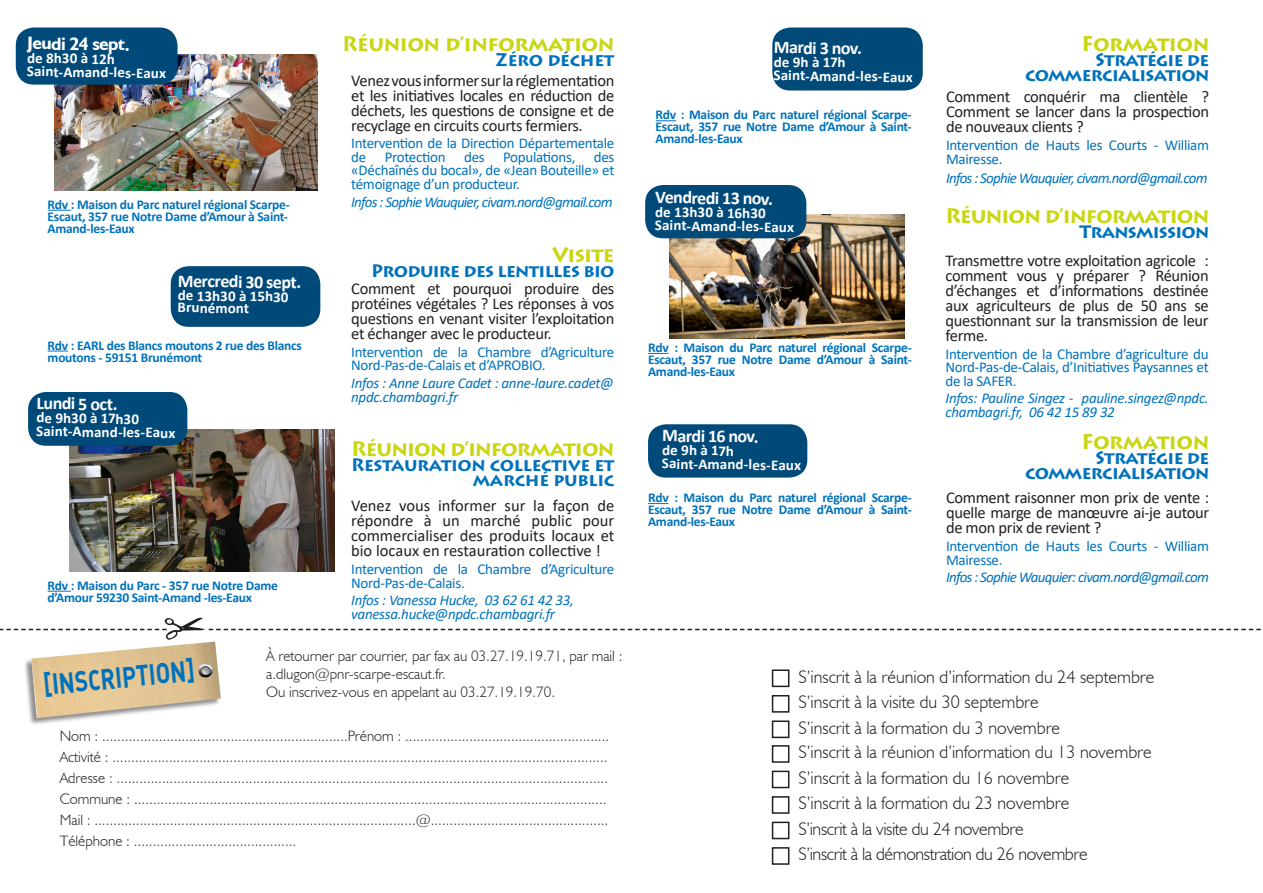
<style>
.page{position:relative;width:1263px;height:893px;background:#fff}
.page>*{position:absolute;margin:0;border:0;box-sizing:border-box;transform-origin:0 0}
.t1{font:700 28.65px "DIN Alternate";color:#0072bc;scale:.79 1}
.t2{font:700 21px "Lithos Pro";letter-spacing:-.04em;color:#c9d612}
.t3{font:700 21px "Lithos Pro";letter-spacing:-.02em;color:#c9d612}
.t4{font:300 18px "Humanist 521 BT";color:#231f20}
.t5{font:700 18px/15px "Lithos Pro";letter-spacing:-.04em;color:#0072bc;text-align:right}
.t6{font:300 18px "Humanist 521 BT";letter-spacing:-.02em;color:#231f20}
.t7{font:700 18px "Calibri";color:#fff}
.t8{font:700 18px/15px "Lithos Pro";letter-spacing:-.02em;color:#0072bc;text-align:right}
.t9{font:700 18px "Humanist 521 BT";color:#fff}
.t10{font:16.5px/15px "Calibri";letter-spacing:-.02em;color:#231f20;text-align:justify}
.t11{font:300 15px/21px "Humanist 521 BT";color:#231f20}
.t12{font:15px/13.5px "Calibri";letter-spacing:-.02em;color:#0072bc}
.t13{font:italic 15px/13.5px "Calibri";letter-spacing:-.02em;color:#0072bc}
.t14{font:700 15px "Calibri";color:#fff}
.t15{font:italic 15px "Calibri";letter-spacing:-.05em;color:#0072bc}
.t16{font:700 13.5px/12px "Calibri";letter-spacing:-.02em;color:#0072bc}
</style>
<div class="page">
<img style="left:70px;top:429px;width:264px;height:142px">
<div style="left:23px;top:641px;width:198px;height:85px;background:#231f20;opacity:.5"></div>
<div style="left:772px;top:720px;width:17px;height:18px;border:2px solid #231f20"></div>
<div style="left:772px;top:745px;width:17px;height:18px;border:2px solid #231f20"></div>
<div style="left:772px;top:771px;width:17px;height:17px;border:2px solid #231f20"></div>
<div style="left:772px;top:796px;width:17px;height:18px;border:2px solid #231f20"></div>
<div style="left:772px;top:822px;width:17px;height:17px;border:2px solid #231f20"></div>
<div style="left:772px;top:847px;width:17px;height:18px;border:2px solid #231f20"></div>
<svg style="left:0;top:618px;width:1261px;height:100px"></svg>
<img style="left:54px;top:54px;width:263px;height:136px">
<img style="left:670px;top:215px;width:235px;height:123px">
<div style="left:16px;top:28px;width:162px;height:57px;background:#004a7a;border-radius:18px"></div>
<div style="left:28px;top:392px;width:159px;height:54px;background:#004a7a;border-radius:18px"></div>
<div style="left:772px;top:28px;width:151px;height:63px;background:#004a7a;border-radius:18px"></div>
<svg style="left:48px;top:210px;width:23px;height:1px"></svg>
<svg style="left:48px;top:351px;width:20px;height:1px"></svg>
<svg style="left:48px;top:591px;width:23px;height:1px"></svg>
<svg style="left:656px;top:120px;width:20px;height:1px"></svg>
<div style="left:645px;top:185px;width:161px;height:53px;background:#004a7a;border-radius:18px"></div>
<svg style="left:648px;top:353px;width:20px;height:1px"></svg>
<div style="left:171px;top:266px;width:149px;height:61px;background:#004a7a;border-radius:18px"></div>
<div style="left:648px;top:424px;width:159px;height:54px;background:#004a7a;border-radius:18px"></div>
<svg style="left:648px;top:503px;width:20px;height:1px"></svg>
<p class="t9" style="left:28px;top:32px;width:104px;rotate:1deg">Jeudi 24 sept.</p>
<p class="t14" style="left:27px;top:47px;width:89px;rotate:1deg">de 8h30 à 12h</p>
<p class="t14" style="left:27px;top:60px;width:141px;rotate:1deg">Saint-Amand-les-Eaux</p>
<p class="t16" style="left:48px;top:198px;width:244px">Rdv : Maison du Parc naturel régional Scarpe-<br>Escaut, 357 rue Notre Dame d’Amour à Saint-<br>Amand-les-Eaux</p>
<p class="t7" style="left:178px;top:268px;width:125px;rotate:1deg">Mercredi 30 sept.</p>
<p class="t14" style="left:178px;top:284px;width:112px;rotate:1deg">de 13h30 à 15h30</p>
<p class="t14" style="left:178px;top:297px;width:73px;rotate:1deg">Brunémont</p>
<p class="t16" style="left:48px;top:339px;width:256px">Rdv : EARL des Blancs moutons 2 rue des Blancs moutons - 59151 Brunémont</p>
<p class="t7" style="left:37px;top:390px;width:82px;rotate:1deg">Lundi 5 oct.</p>
<p class="t14" style="left:37px;top:407px;width:104px;rotate:1deg">de 9h30 à 17h30</p>
<p class="t14" style="left:36px;top:420px;width:141px;rotate:1deg">Saint-Amand-les-Eaux</p>
<p class="t16" style="left:48px;top:579px;width:232px">Rdv : Maison du Parc - 357 rue Notre Dame d’Amour 59230 Saint-Amand -les-Eaux</p>
<p class="t3" style="left:342px;top:31px;width:274px">Réunion d’information</p>
<p class="t8" style="left:495px;top:52px;width:121px">Zéro déchet</p>
<p class="t10" style="left:351px;top:72px;width:265px">Venez vous informer sur la réglementation et les initiatives locales en réduction de déchets, les questions de consigne et de recyclage en circuits courts fermiers.</p>
<p class="t12" style="left:351px;top:136px;width:265px;text-align:justify">Intervention de la Direction Départementale de Protection des Populations, des «Déchaînés du bocal», de «Jean Bouteille» et témoignage d’un producteur.</p>
<p class="t15" style="left:351px;top:191px;width:263px">Infos : Sophie Wauquier, civam.nord@gmail.com</p>
<p class="t2" style="left:552px;top:242px;width:64px">Visite</p>
<p class="t5" style="left:371px;top:263px;width:245px">Produire des lentilles bio</p>
<p class="t10" style="left:351px;top:281px;width:265px">Comment et pourquoi produire des protéines végétales ? Les réponses à vos questions en venant visiter l’exploitation et échanger avec le producteur.</p>
<p class="t12" style="left:351px;top:345px;width:265px">Intervention de la Chambre d’Agriculture<br>Nord-Pas-de-Calais et d’APROBIO.</p>
<p class="t13" style="left:351px;top:376px;width:264px">Infos : Anne Laure Cadet : anne-laure.cadet@ npdc.chambagri.fr</p>
<p class="t2" style="left:351px;top:436px;width:265px">Réunion d’information</p>
<p class="t8" style="left:351px;top:457px;width:265px">Restauration collective et marché public</p>
<p class="t10" style="left:351px;top:498px;width:265px">Venez vous informer sur la façon de répondre à un marché public pour commercialiser des produits locaux et bio locaux en restauration collective !</p>
<p class="t12" style="left:351px;top:562px;width:265px">Intervention de la Chambre d’Agriculture<br>Nord-Pas-de-Calais.</p>
<p class="t13" style="left:351px;top:593px;width:224px">Infos : Vanessa Hucke, 03 62 61 42 33, vanessa.hucke@npdc.chambagri.fr</p>
<p class="t1" style="left:42px;top:667px;width:194px;rotate:-6deg">[INSCRIPTION]</p>
<p class="t11" style="left:266px;top:646px;width:358px;line-height:18px">À retourner par courrier, par fax au 03.27.19.19.71, par mail : a.dlugon@pnr-scarpe-escaut.fr.</p>
<p class="t11" style="left:266px;top:681px;width:291px">Ou inscrivez-vous en appelant au 03.27.19.19.70.</p>
<p class="t11" style="left:60px;top:725px;width:551px">Nom : .................................................................Prénom : ......................................................</p>
<p class="t11" style="left:60px;top:746px;width:550px">Activité : ...................................................................................................................................<br>Adresse : ..................................................................................................................................</p>
<p class="t11" style="left:60px;top:788px;width:548px">Commune : .............................................................................................................................</p>
<p class="t11" style="left:60px;top:809px;width:550px">Mail : .....................................................................................@...............................................</p>
<p class="t11" style="left:60px;top:830px;width:238px">Téléphone : ...........................................</p>
<p class="t7" style="left:774px;top:34px;width:90px;rotate:1deg">Mardi 3 nov.</p>
<p class="t14" style="left:774px;top:51px;width:73px;rotate:1deg">de 9h à 17h</p>
<p class="t14" style="left:774px;top:64px;width:141px;rotate:1deg">Saint-Amand-les-Eaux</p>
<p class="t16" style="left:656px;top:109px;width:258px;text-align:justify">Rdv : Maison du Parc naturel régional Scarpe-Escaut, 357 rue Notre Dame d’Amour à Saint-Amand-les-Eaux</p>
<p class="t7" style="left:656px;top:184px;width:119px;rotate:1deg">Vendredi 13 nov.</p>
<p class="t14" style="left:655px;top:201px;width:112px;rotate:1deg">de 13h30 à 16h30</p>
<p class="t14" style="left:655px;top:214px;width:141px;rotate:1deg">Saint-Amand-les-Eaux</p>
<p class="t16" style="left:648px;top:341px;width:265px;text-align:justify">Rdv : Maison du Parc naturel régional Scarpe-Escaut, 357 rue Notre Dame d’Amour à Saint-Amand-les-Eaux</p>
<p class="t7" style="left:663px;top:422px;width:98px;rotate:1deg">Mardi 16 nov.</p>
<p class="t14" style="left:662px;top:439px;width:73px;rotate:1deg">de 9h à 17h</p>
<p class="t14" style="left:662px;top:452px;width:141px;rotate:1deg">Saint-Amand-les-Eaux</p>
<p class="t16" style="left:648px;top:491px;width:265px;text-align:justify">Rdv : Maison du Parc naturel régional Scarpe-Escaut, 357 rue Notre Dame d’Amour à Saint-Amand-les-Eaux</p>
<p class="t3" style="left:1081px;top:31px;width:129px">Formation</p>
<p class="t5" style="left:1025px;top:52px;width:185px">Stratégie de commercialisation</p>
<p class="t10" style="left:946px;top:89px;width:265px">Comment conquérir ma clientèle ?<br>Comment se lancer dans la prospection de nouveaux clients ?</p>
<p class="t12" style="left:946px;top:138px;width:265px">Intervention de Hauts les Courts - William<br>Mairesse.</p>
<p class="t15" style="left:946px;top:167px;width:263px">Infos : Sophie Wauquier, civam.nord@gmail.com</p>
<p class="t2" style="left:945px;top:203px;width:265px">Réunion d’information</p>
<p class="t5" style="left:1079px;top:224px;width:131px">Transmission</p>
<p class="t10" style="left:945px;top:252px;width:265px">Transmettre votre exploitation agricole : comment vous y préparer ? Réunion d’échanges et d’informations destinée aux agriculteurs de plus de 50 ans se questionnant sur la transmission de leur ferme.</p>
<p class="t12" style="left:945px;top:347px;width:265px;text-align:justify">Intervention de la Chambre d’agriculture du Nord-Pas-de-Calais, d’Initiatives Paysannes et de la SAFER.</p>
<p class="t13" style="left:945px;top:391px;width:265px">Infos: Pauline Singez - pauline.singez@npdc. chambagri.fr, 06 42 15 89 32</p>
<p class="t3" style="left:1081px;top:429px;width:129px">Formation</p>
<p class="t5" style="left:1025px;top:451px;width:185px">Stratégie de commercialisation</p>
<p class="t10" style="left:946px;top:490px;width:265px">Comment raisonner mon prix de vente : quelle marge de manœuvre ai-je autour de mon prix de revient ?</p>
<p class="t12" style="left:946px;top:539px;width:265px">Intervention de Hauts les Courts - William<br>Mairesse.</p>
<p class="t15" style="left:946px;top:567px;width:264px">Infos : Sophie Wauquier: civam.nord@gmail.com</p>
<p class="t4" style="left:798px;top:665px;width:357px">S’inscrit à la réunion d’information du 24 septembre</p>
<p class="t4" style="left:798px;top:691px;width:242px">S’inscrit à la visite du 30 septembre</p>
<p class="t4" style="left:798px;top:716px;width:263px">S’inscrit à la formation du 3 novembre</p>
<p class="t4" style="left:798px;top:741px;width:355px">S’inscrit à la réunion d’information du 13 novembre</p>
<p class="t4" style="left:798px;top:767px;width:272px">S’inscrit à la formation du 16 novembre</p>
<p class="t4" style="left:798px;top:792px;width:272px">S’inscrit à la formation du 23 novembre</p>
<p class="t6" style="left:798px;top:818px;width:227px">S’inscrit à la visite du 24 novembre</p>
<p class="t6" style="left:798px;top:843px;width:291px">S’inscrit à la démonstration du 26 novembre</p>
</div>
